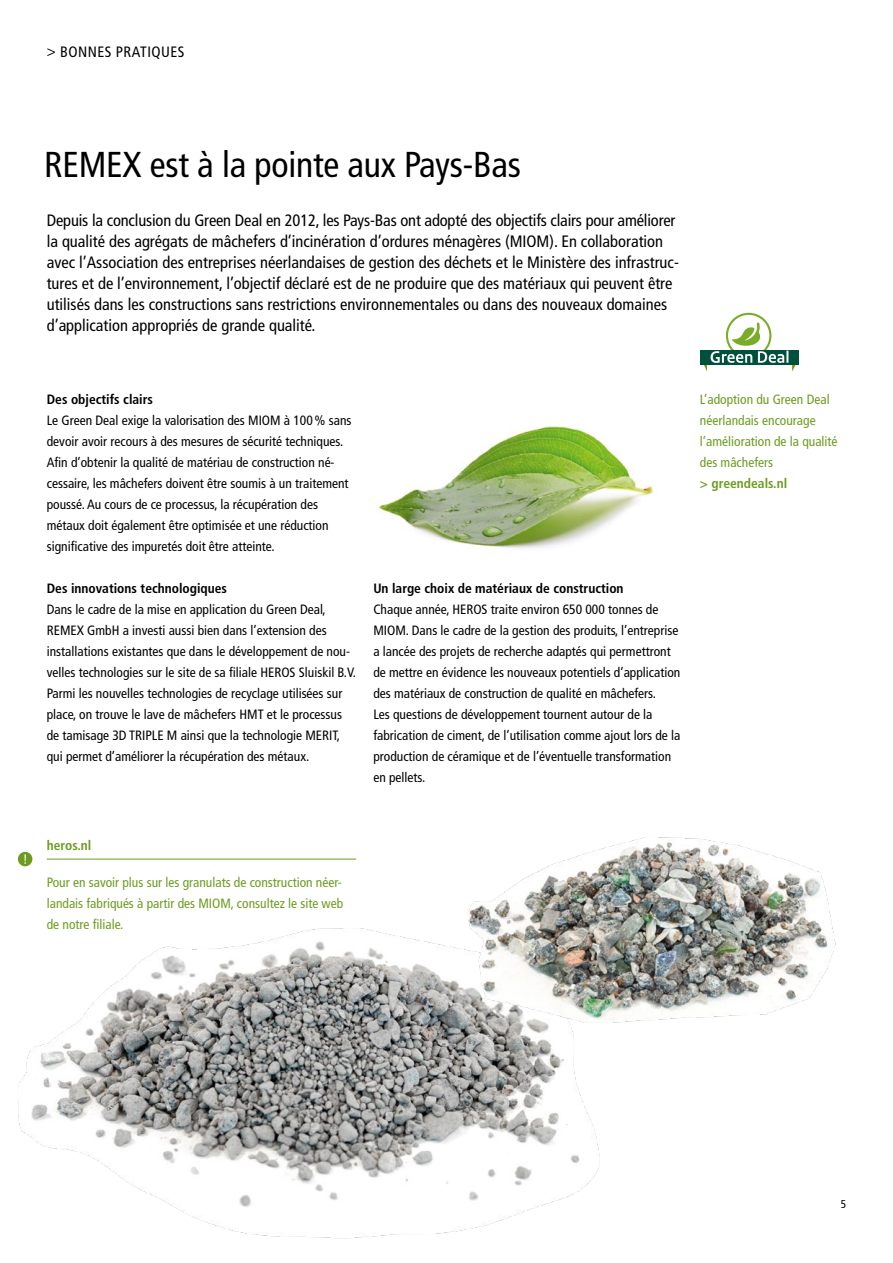
<style>
.page{position:relative;width:893px;height:1263px;background:#fff}
.page>*{position:absolute;margin:0;border:0;box-sizing:border-box;transform-origin:0 0}
.t1{font:condensed 36px "Frutiger LT Pro";letter-spacing:-.005em;color:#000}
.t2{font:condensed 16.5px/21px "Frutiger LT Pro";color:#000}
.t3{font:condensed 15px "Frutiger LT Pro";letter-spacing:.03em;color:#000}
.t4{font:condensed 13.5px/21px "Frutiger LT Pro";color:#000}
.t5{font:condensed 13.5px/21px "Frutiger LT Pro";color:#6c9c1f}
.t6{font:700 condensed 13.5px "Frutiger LT Pro";color:#000}
.t7{font:700 condensed 13.5px "Frutiger LT Pro";color:#6c9c1f}
.t8{font:condensed 11.25px "Frutiger LT Pro";color:#000}
</style>
<div class="page">
<img style="left:18px;top:928px;width:582px;height:311px">
<img style="left:455px;top:837px;width:381px;height:221px">
<img style="left:378px;top:426px;width:275px;height:123px">
<div style="left:700px;top:350px;width:99px;height:15px;background:#00513b"></div>
<svg style="left:704px;top:313px;width:92px;height:58px"></svg>
<hr style="left:47px;top:859px;width:309px;height:1px;background:#6c9c1f">
<div style="left:18px;top:852px;width:14px;height:14px;background:#6c9c1f;border-radius:50%"></div>
<svg style="left:24px;top:854px;width:2px;height:10px"></svg>
<p class="t3" style="left:47px;top:43px;width:139px">&gt; BONNES PRATIQUES</p>
<h1 class="t1" style="left:44px;top:143px;width:479px">REMEX est à la pointe aux Pays-Bas</h1>
<p class="t2" style="left:47px;top:210px;width:634px">Depuis la conclusion du Green Deal en 2012, les Pays-Bas ont adopté des objectifs clairs pour améliorer la qualité des agrégats de mâchefers d’incinération d’ordures ménagères (MIOM). En collaboration avec l’Association des entreprises néerlandaises de gestion des déchets et le Ministère des infrastruc&shy;tures et de l’environnement, l’objectif déclaré est de ne produire que des matériaux qui peuvent être utilisés dans les constructions sans restrictions environnementales ou dans des nouveaux domaines d’application appropriés de grande qualité.</p>
<p class="t6" style="left:47px;top:391px;width:108px">Des objectifs clairs</p>
<p class="t4" style="left:47px;top:410px;width:306px">Le Green Deal exige la valorisation des MIOM à 100% sans devoir avoir recours à des mesures de sécurité techniques.<br>Afin d’obtenir la qualité de matériau de construction né&shy;cessaire, les mâchefers doivent être soumis à un traitement poussé. Au cours de ce processus, la récupération des métaux doit également être optimisée et une réduction significative des impuretés doit être atteinte.</p>
<p class="t6" style="left:47px;top:580px;width:182px">Des innovations technologiques</p>
<p class="t4" style="left:47px;top:599px;width:311px">Dans le cadre de la mise en application du Green Deal, REMEX GmbH a investi aussi bien dans l’extension des installations existantes que dans le développement de nou&shy;velles technologies sur le site de sa filiale HEROS Sluiskil B.V.<br>Parmi les nouvelles technologies de recyclage utilisées sur place, on trouve le lave de mâchefers HMT et le processus de tamisage 3D TRIPLE M ainsi que la technologie MERIT, qui permet d’améliorer la récupération des métaux.</p>
<p class="t6" style="left:373px;top:580px;width:252px">Un large choix de matériaux de construction</p>
<p class="t4" style="left:373px;top:599px;width:309px">Chaque année, HEROS traite environ 650 000 tonnes de MIOM. Dans le cadre de la gestion des produits, l’entreprise a lancée des projets de recherche adaptés qui permettront de mettre en évidence les nouveaux potentiels d’application des matériaux de construction de qualité en mâchefers.<br>Les questions de développement tournent autour de la fabrication de ciment, de l’utilisation comme ajout lors de la production de céramique et de l’éventuelle transformation en pellets.</p>
<p class="t5" style="left:700px;top:389px;width:139px">L’adoption du Green Deal néerlandais encourage l’amélioration de la qualité des mâchefers</p>
<p class="t7" style="left:700px;top:475px;width:89px">&gt; greendeals.nl</p>
<p class="t7" style="left:47px;top:837px;width:46px">heros.nl</p>
<p class="t5" style="left:47px;top:872px;width:298px;text-align:justify">Pour en savoir plus sur les granulats de construction néer&shy;landais fabriqués à partir des MIOM, consultez le site web de notre filiale.</p>
<p class="t8" style="left:841px;top:1198px;width:7px">5</p>
</div>
